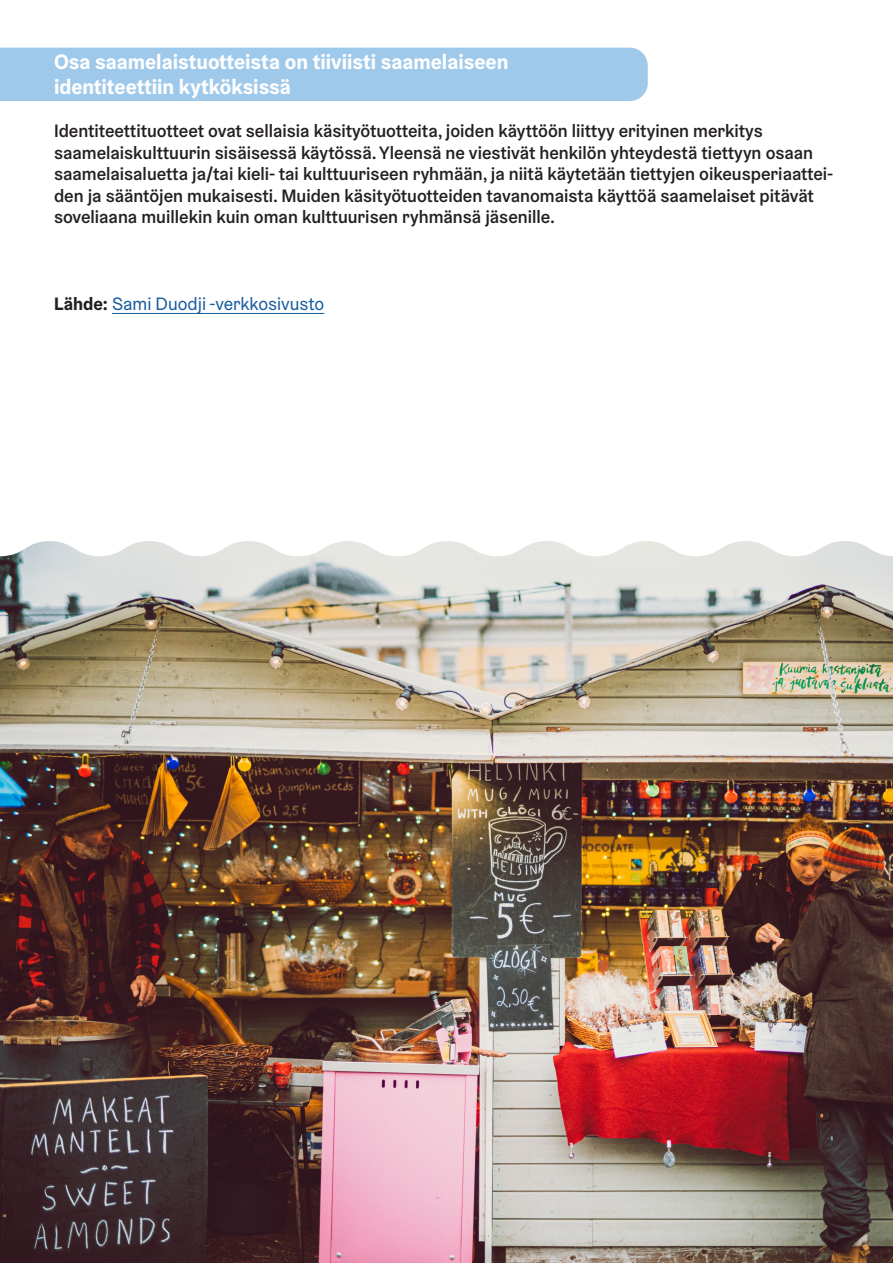
<style>
.page{position:relative;width:893px;height:1263px;background:#fff}
.page>*{position:absolute;margin:0;border:0;box-sizing:border-box;transform-origin:0 0}
.t1{font:700 21px "Helsinki Grotesk";color:#fff}
.t2{font:500 18px/21.6px "Helsinki Grotesk";color:#231f20}
.t3{font:18px "Helsinki Grotesk";color:#175d9e}
.s1{font-weight:700;color:#231f20}
</style>
<div class="page">
<img style="left:0;top:556px;width:893px;height:707px">
<div style="left:0;top:48px;width:648px;height:53px;background:#9fc9eb"></div>
<svg style="left:6px;top:541px;width:882px;height:15px"></svg>
<hr style="left:112px;top:313px;width:212px;height:1px;background:#175d9e">
<p class="t1" style="left:54px;top:48px;width:456px">Osa saamelaistuotteista on tiiviisti saamelaiseen</p>
<p class="t1" style="left:54px;top:73px;width:238px">identiteettiin kytköksissä</p>
<p class="t2" style="left:54px;top:120px;width:710px">Identiteettituotteet ovat sellaisia käsityötuotteita, joiden käyttöön liittyy erityinen merkitys</p>
<p class="t2" style="left:54px;top:141px;width:781px">saamelaiskulttuurin sisäisessä käytössä. Yleensä ne viestivät henkilön yhteydestä tiettyyn osaan saamelaisaluetta ja/tai kieli- tai kulttuuriseen ryhmään, ja niitä käytetään tiettyjen oikeusperiaattei&shy;den ja sääntöjen mukaisesti. Muiden käsityötuotteiden tavanomaista käyttöä saamelaiset pitävät soveliaana muillekin kuin oman kulttuurisen ryhmänsä jäsenille.</p>
<p class="t3" style="left:54px;top:292px;width:272px"><span class="s1">Lähde:</span> Sami Duodji -verkkosivusto</p>
</div>
